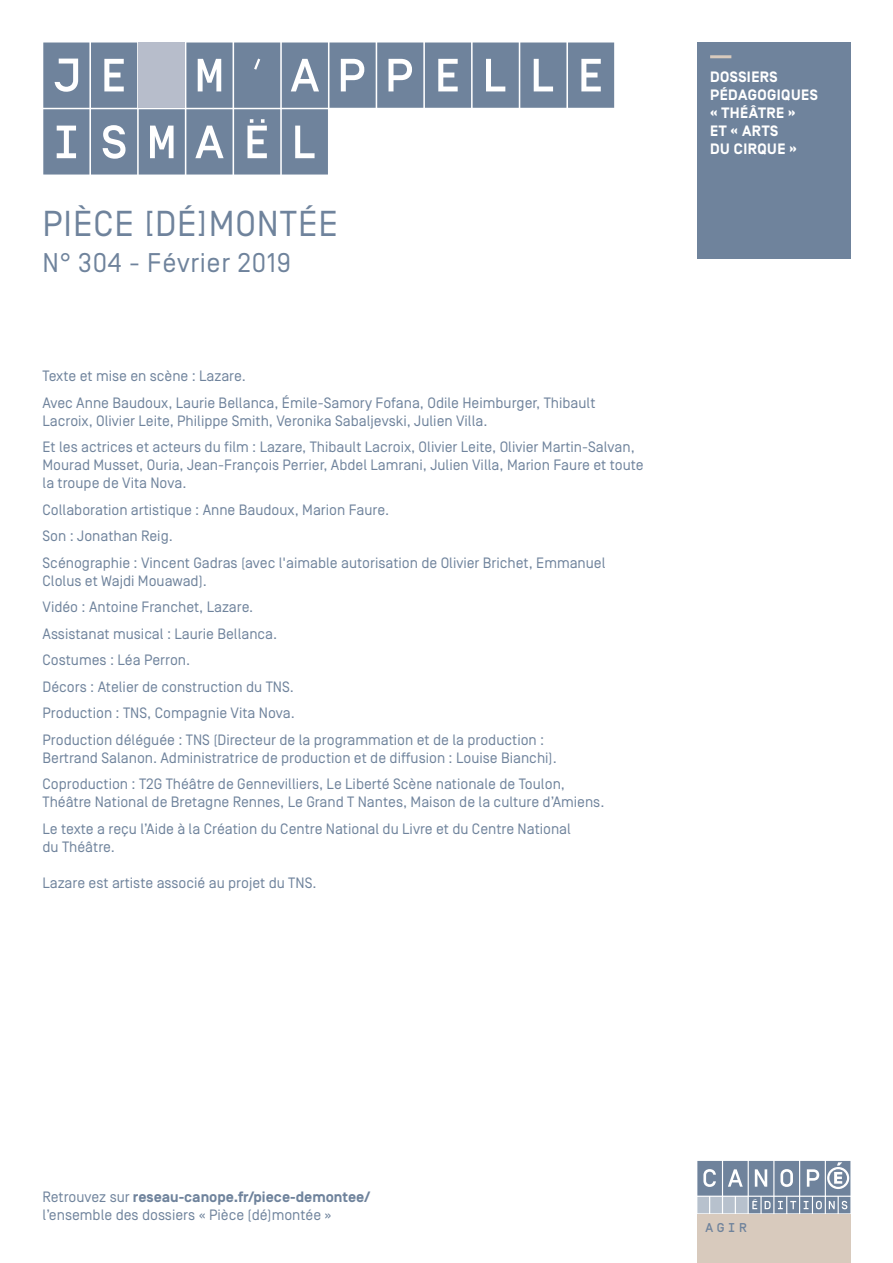
<style>
.page{position:relative;width:893px;height:1263px;background:#fff}
.page>*{position:absolute;margin:0;border:0;box-sizing:border-box;transform-origin:0 0}
.t1{font:500 65.25px/66.8px "Simplon CNDP";color:#6f839c}
.t2{font:36px "Simplon BP Regular";letter-spacing:.025em;color:#6f839c}
.t3{font:27px "Simplon BP Regular";letter-spacing:.025em;color:#6f839c}
.t4{font:15px/26.5px "Simplon BP Regular";color:#6f839c}
.t5{font:700 15px/18px "Simplon BP";letter-spacing:.03em;color:#fff}
.t6{font:700 15px "Simplon BP";color:#6f839c}
.t7{font:500 12.75px "Simplon BP Mono";color:#6f839c}
.s1{font-family:"Simplon BP Regular";font-weight:400}
</style>
<div class="page">
<svg style="left:697px;top:1161px;width:153px;height:52px;background:#91a1b3"></svg>
<div style="left:697px;top:1214px;width:153px;height:49px;background:#d8cabd"></div>
<div style="left:697px;top:43px;width:153px;height:216px;background:#6f839c"></div>
<hr style="left:710px;top:55px;width:21px;height:3px;background:#d8cabd">
<h1 class="t1" style="left:43px;top:42px;width:574px">JE M’APPELLE<br>ISMAËL</h1>
<h2 class="t2" style="left:43px;top:203px;width:297px">PIÈCE [DÉ]MONTÉE</h2>
<h3 class="t3" style="left:43px;top:247px;width:250px">N° 304 - Février 2019</h3>
<p class="t4" style="left:43px;top:363px;width:554px">Texte et mise en scène : Lazare.<br>Avec Anne Baudoux, Laurie Bellanca, Émile-Samory Fofana, Odile Heimburger, Thibault</p>
<p class="t4" style="left:43px;top:407px;width:594px">Lacroix, Olivier Leite, Philippe Smith, Veronika Sabaljevski, Julien Villa.<br>Et les actrices et acteurs du film : Lazare, Thibault Lacroix, Olivier Leite, Olivier Martin-Salvan,</p>
<p class="t4" style="left:43px;top:456px;width:603px;line-height:18px">Mourad Musset, Ouria, Jean-François Perrier, Abdel Lamrani, Julien Villa, Marion Faure et toute la troupe de Vita Nova.</p>
<p class="t4" style="left:43px;top:496px;width:565px">Collaboration artistique : Anne Baudoux, Marion Faure.<br>Son : Jonathan Reig.<br>Scénographie : Vincent Gadras (avec l'aimable autorisation de Olivier Brichet, Emmanuel</p>
<p class="t4" style="left:43px;top:567px;width:503px">Clolus et Wajdi Mouawad).<br>Vidéo : Antoine Franchet, Lazare.<br>Assistanat musical : Laurie Bellanca.<br>Costumes : Léa Perron.<br>Décors : Atelier de construction du TNS.<br>Production : TNS, Compagnie Vita Nova.<br>Production déléguée : TNS (Directeur de la programmation et de la production :</p>
<p class="t4" style="left:43px;top:744px;width:524px">Bertrand Salanon. Administratrice de production et de diffusion : Louise Bianchi).<br>Coproduction : T2G Théâtre de Gennevilliers, Le Liberté Scène nationale de Toulon,</p>
<p class="t4" style="left:43px;top:789px;width:563px">Théâtre National de Bretagne Rennes, Le Grand T Nantes, Maison de la culture d’Amiens.<br>Le texte a reçu l’Aide à la Création du Centre National du Livre et du Centre National</p>
<p class="t4" style="left:43px;top:833px;width:74px">du Théâtre.</p>
<p class="t4" style="left:43px;top:869px;width:276px">Lazare est artiste associé au projet du TNS.</p>
<p class="t5" style="left:710px;top:68px;width:109px">DOSSIERS<br>PÉDAGOGIQUES « THÉÂTRE »<br>ET « ARTS<br>DU CIRQUE »</p>
<p class="t6" style="left:43px;top:1189px;width:329px"><span class="s1">Retrouvez sur</span> reseau-canope.fr/piece-demontee/</p>
<p class="t4" style="left:43px;top:1202px;width:291px">l’ensemble des dossiers « Pièce (dé)montée »</p>
<p class="t7" style="left:705px;top:1219px;width:43px">AGIR</p>
</div>
